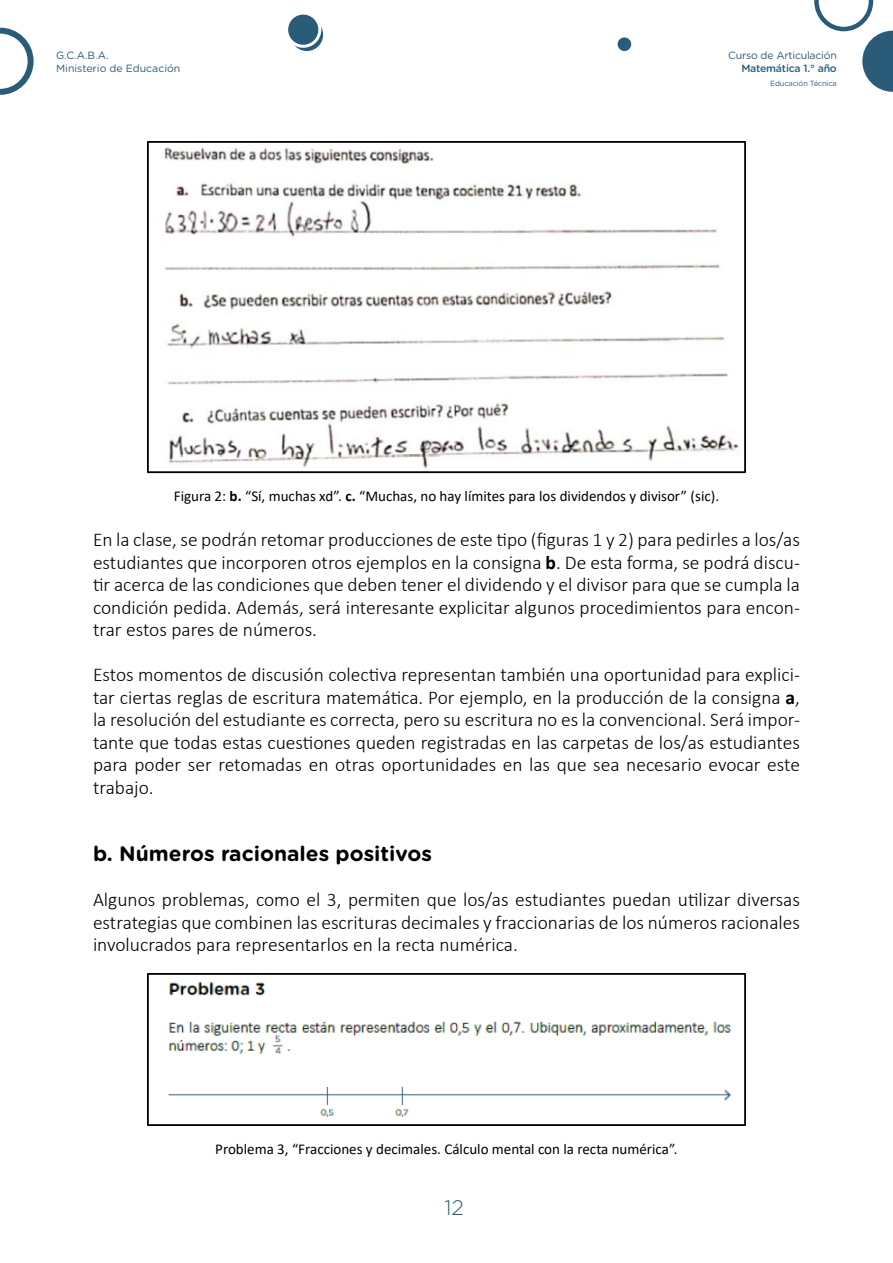
<style>
.page{position:relative;width:893px;height:1263px;background:#fff}
.page>*{position:absolute;margin:0;border:0;box-sizing:border-box;transform-origin:0 0}
.t1{font:700 21px "Gotham Rounded";color:#000}
.t2{font:300 21px "Gotham Rounded";color:#2a5b79}
.t3{font:300 19.5px/22.5px "Calibri";color:#000;text-align:justify}
.t4{font:15px "Calibri";color:#000}
.t5{font:10.5px/12.6px "Gotham Rounded";letter-spacing:-.015em;color:#2a5b79}
.t6{font:500 10.5px "Gotham Rounded";letter-spacing:-.02em;color:#2a5b79}
.t7{font:7.5px "Gotham Rounded";letter-spacing:-.02em;color:#2a5b79}
.s1{font-weight:700}
</style>
<div class="page">
<svg style="left:814px;top:0;width:79px;height:92px"></svg>
<svg style="left:0;top:27px;width:34px;height:68px"></svg>
<div style="left:618px;top:37px;width:13px;height:14px;background:#2a5b79;border-radius:50%"></div>
<svg style="left:291px;top:18px;width:32px;height:33px"></svg>
<div style="left:287px;top:13px;width:33px;height:33px;background:#2a5b79;border-radius:50%"></div>
<div style="left:285px;top:12px;width:36px;height:36px;border:3px solid #fff;border-radius:50%"></div>
<img style="left:147px;top:141px;width:599px;height:332px">
<img style="left:147px;top:974px;width:599px;height:152px">
<p class="t5" style="left:56px;top:49px;width:126px">G.C.A.B.A.<br>Ministerio de Educación</p>
<p class="t5" style="left:728px;top:49px;width:110px">Curso de Articulación</p>
<p class="t6" style="left:741px;top:61px;width:97px">Matemática 1.° año</p>
<p class="t7" style="left:770px;top:79px;width:68px">Educación Técnica</p>
<p class="t4" style="left:174px;top:487px;width:547px">Figura 2: <span class="s1">b.</span> “Sí, muchas xd”. <span class="s1">c.</span> “Muchas, no hay límites para los dividendos y divisor” (sic).</p>
<p class="t3" style="left:93px;top:528px;width:708px">En la clase, se podrán retomar producciones de este tipo (figuras 1 y 2) para pedirles a los/as estudiantes que incorporen otros ejemplos en la consigna <span class="s1">b</span>. De esta forma, se podrá discu&shy;tir acerca de las condiciones que deben tener el dividendo y el divisor para que se cumpla la condición pedida. Además, será interesante explicitar algunos procedimientos para encon&shy;trar estos pares de números.</p>
<p class="t3" style="left:93px;top:663px;width:708px">Estos momentos de discusión colectiva representan también una oportunidad para explici&shy;tar ciertas reglas de escritura matemática. Por ejemplo, en la producción de la consigna <span class="s1">a</span>, la resolución del estudiante es correcta, pero su escritura no es la convencional. Será impor&shy;tante que todas estas cuestiones queden registradas en las carpetas de los/as estudiantes para poder ser retomadas en otras oportunidades en las que sea necesario evocar este trabajo.</p>
<p class="t1" style="left:93px;top:838px;width:341px">b. Números racionales positivos</p>
<p class="t3" style="left:93px;top:888px;width:708px">Algunos problemas, como el 3, permiten que los/as estudiantes puedan utilizar diversas estrategias que combinen las escrituras decimales y fraccionarias de los números racionales involucrados para representarlos en la recta numérica.</p>
<p class="t4" style="left:215px;top:1139px;width:464px">Problema 3, “Fracciones y decimales. Cálculo mental con la recta numérica”.</p>
<p class="t2" style="left:444px;top:1194px;width:21px">12</p>
</div>
